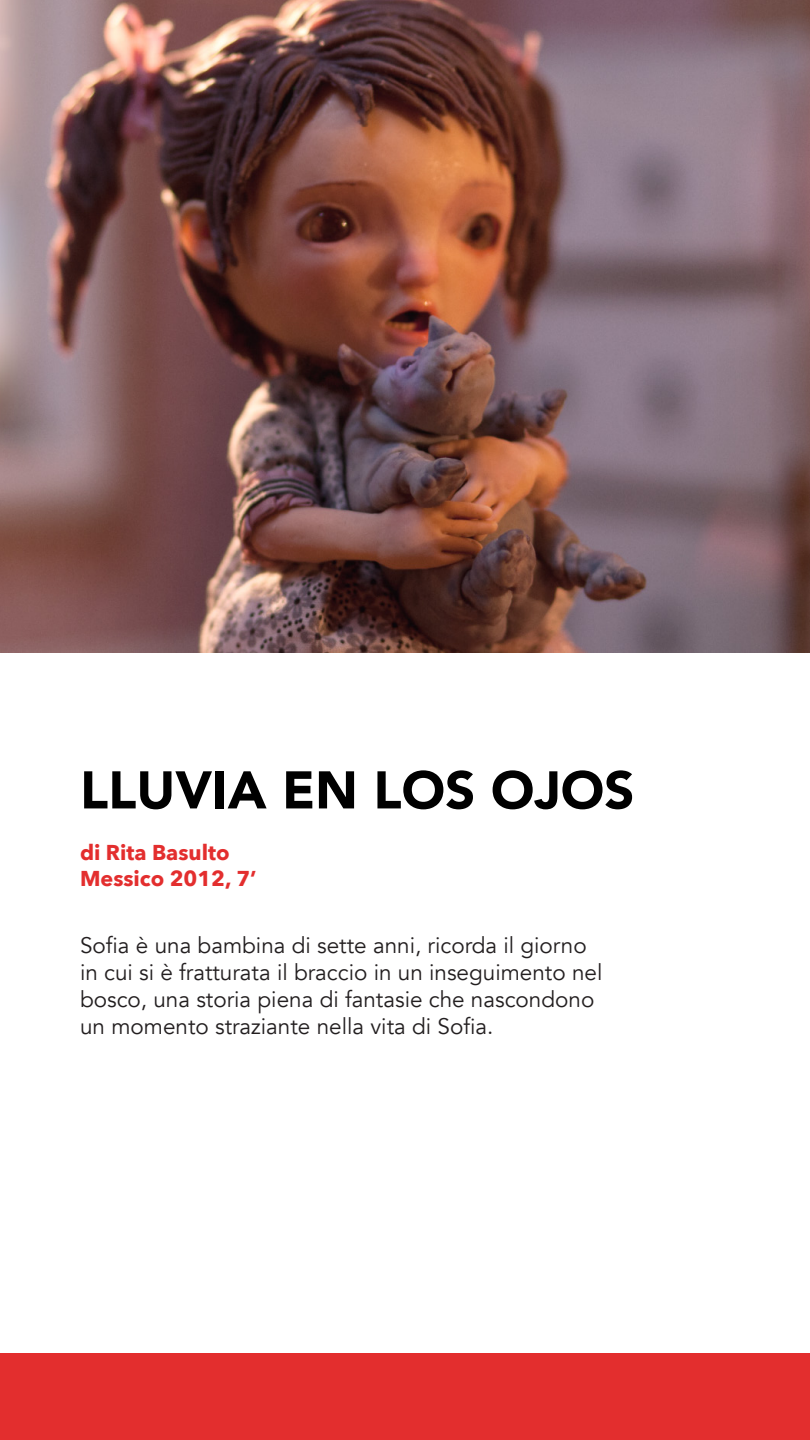
<style>
.page{position:relative;width:810px;height:1440px;background:#fff}
.page>*{position:absolute;margin:0;border:0;box-sizing:border-box;transform-origin:0 0}
.t1{font:900 52.43px "Avenir";color:#000}
.t2{font:22.5px/27px "Avenir";color:#231f20}
.t3{font:700 21.45px "Avenir Next";color:#e32e2e}
</style>
<div class="page">
<img style="left:0;top:0;width:810px;height:652px">
<div style="left:0;top:1353px;width:810px;height:87px;background:#e32e2e"></div>
<p class="t1" style="left:80px;top:745px;width:556px">LLUVIA EN LOS OJOS</p>
<p class="t3" style="left:80px;top:834px;width:151px">di Rita Basulto</p>
<p class="t3" style="left:80px;top:860px;width:178px">Messico 2012, 7’</p>
<p class="t2" style="left:80px;top:932px;width:524px">Sofia è una bambina di sette anni, ricorda il giorno in cui si è fratturata il braccio in un inseguimento nel bosco, una storia piena di fantasie che nascondono un momento straziante nella vita di Sofia.</p>
</div>
